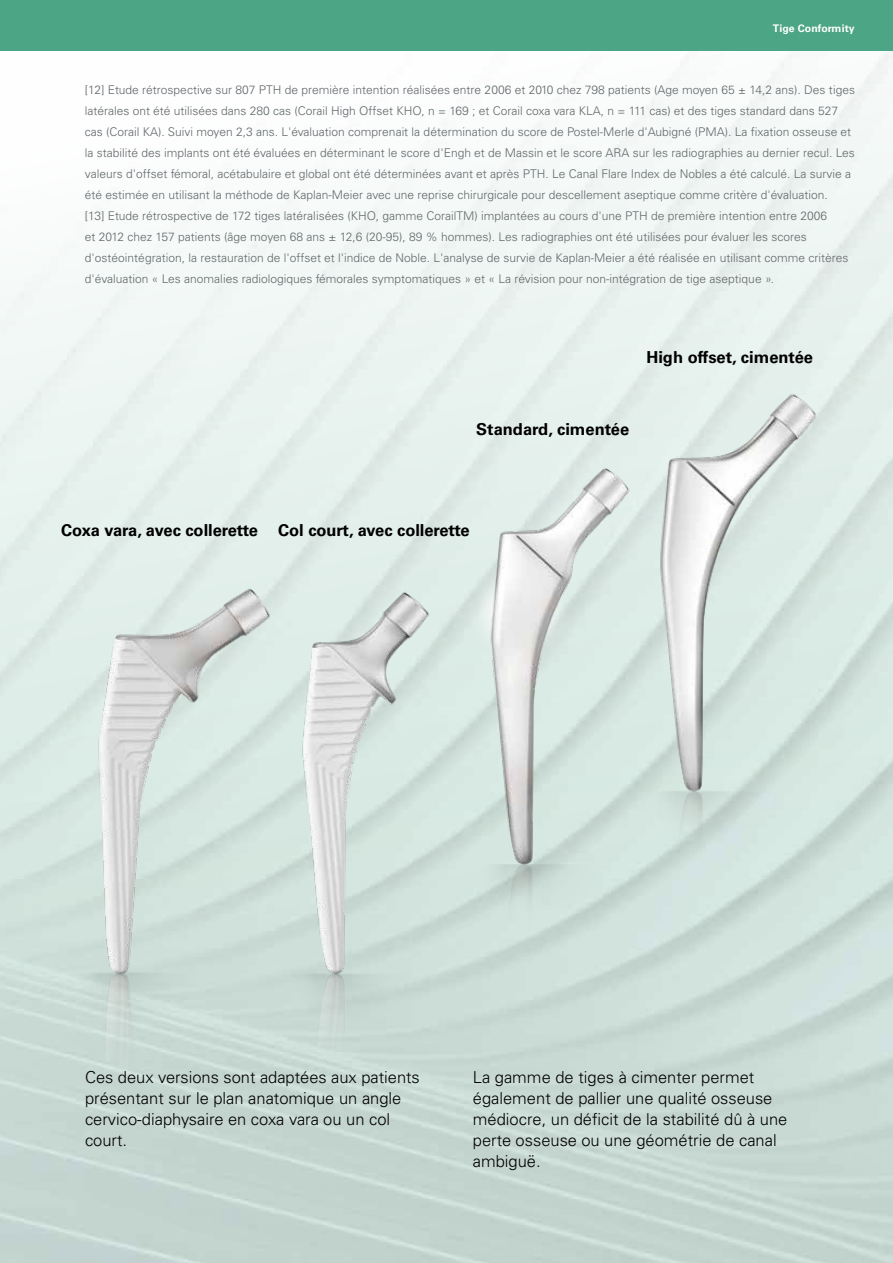
<style>
.page{position:relative;width:893px;height:1263px;background:#fff}
.page>*{position:absolute;margin:0;border:0;box-sizing:border-box;transform-origin:0 0}
.t1{font:300 16.5px/21px "Univers LT Pro 45";color:#000}
.t2{font:700 16.5px "Univers LT Pro 65";letter-spacing:-.005em;color:#000}
.t3{font:300 12px/21px "Univers LT Pro 45";color:#62676a}
.t4{font:700 10.5px "Univers LT Pro 65";letter-spacing:.01em;color:#fff}
</style>
<div class="page">
<div style="left:0;top:0;width:893px;height:51px;background:#4ca585"></div>
<div style="left:0;top:51px;width:893px;height:1212px;background:linear-gradient(to bottom,#fafefc,#bfd4cd)"></div>
<img style="left:73px;top:562px;width:205px;height:595px">
<img style="left:283px;top:581px;width:170px;height:494px">
<img style="left:470px;top:458px;width:170px;height:509px">
<img style="left:640px;top:384px;width:184px;height:510px">
<p class="t4" style="left:773px;top:20px;width:83px">Tige Conformity</p>
<p class="t3" style="left:85px;top:79px;width:771px">[12] Etude rétrospective sur 807 PTH de première intention réalisées entre 2006 et 2010 chez 798 patients (Age moyen 65 ± 14,2 ans). Des tiges latérales ont été utilisées dans 280 cas (Corail High Offset KHO, n = 169 ; et Corail coxa vara KLA, n = 111 cas) et des tiges standard dans 527 cas (Corail KA). Suivi moyen 2,3 ans. L'évaluation comprenait la détermination du score de Postel-Merle d'Aubigné (PMA). La fixation osseuse et la stabilité des implants ont été évaluées en déterminant le score d'Engh et de Massin et le score ARA sur les radiographies au dernier recul. Les valeurs d'offset fémoral, acétabulaire et global ont été déterminées avant et après PTH. Le Canal Flare Index de Nobles a été calculé. La survie a été estimée en utilisant la méthode de Kaplan-Meier avec une reprise chirurgicale pour descellement aseptique comme critère d'évaluation.<br>[13] Etude rétrospective de 172 tiges latéralisées (KHO, gamme CorailTM) implantées au cours d'une PTH de première intention entre 2006<br>et 2012 chez 157 patients (âge moyen 68 ans ± 12,6 (20-95), 89 % hommes). Les radiographies ont été utilisées pour évaluer les scores d'ostéointégration, la restauration de l'offset et l'indice de Noble. L'analyse de survie de Kaplan-Meier a été réalisée en utilisant comme critères d'évaluation « Les anomalies radiologiques fémorales symptomatiques » et « La révision pour non-intégration de tige aseptique ».</p>
<h1 class="t2" style="left:646px;top:346px;width:168px">High offset, cimentée</h1>
<h1 class="t2" style="left:476px;top:417px;width:154px">Standard, cimentée</h1>
<h1 class="t2" style="left:61px;top:518px;width:410px">Coxa vara, avec collerette Col court, avec collerette</h1>
<h1 class="t1" style="left:85px;top:1066px;width:336px">Ces deux versions sont adaptées aux patients présentant sur le plan anatomique un angle cervico-diaphysaire en coxa vara ou un col court.</h1>
<h1 class="t1" style="left:473px;top:1066px;width:316px">La gamme de tiges à cimenter permet également de pallier une qualité osseuse médiocre, un déficit de la stabilité dû à une perte osseuse ou une géométrie de canal ambiguë.</h1>
</div>
